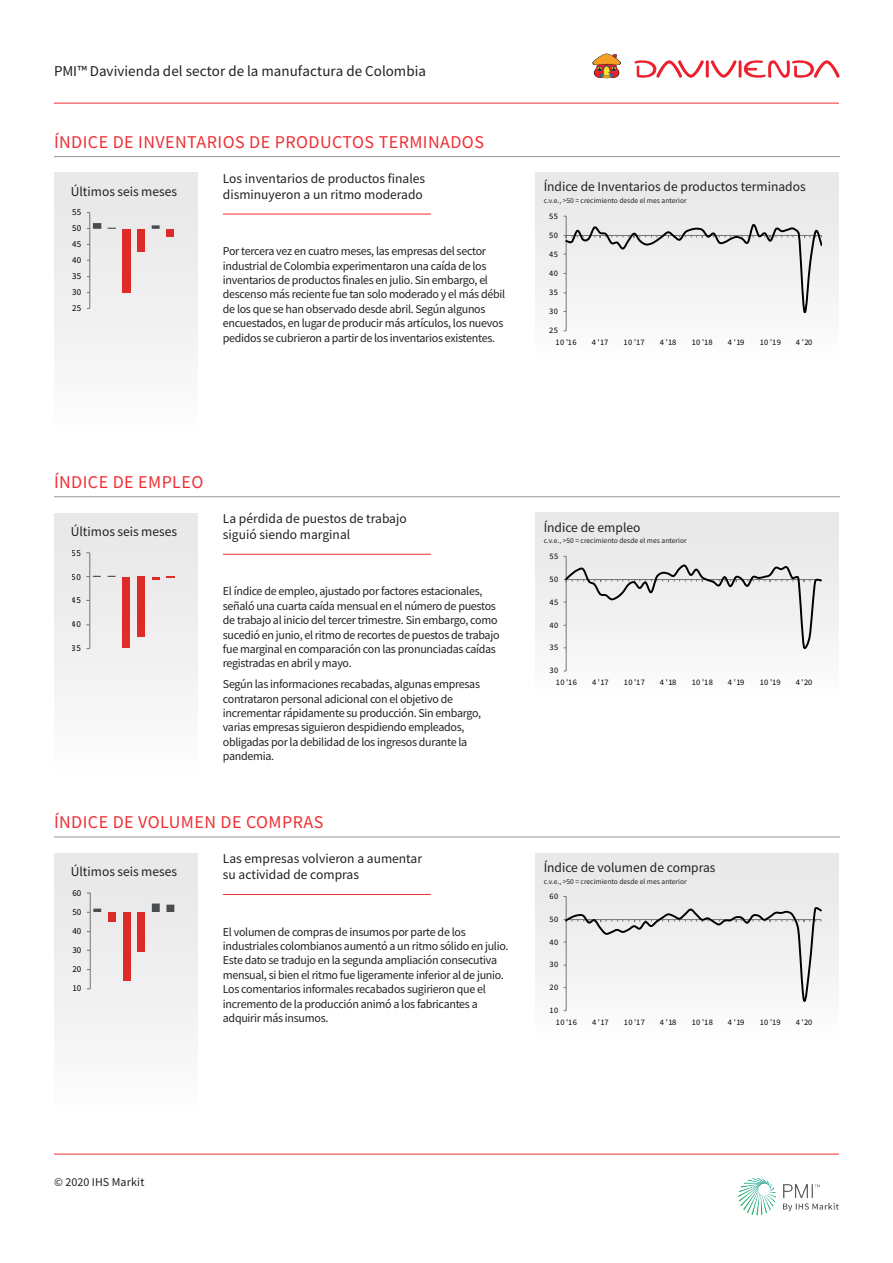
<style>
.page{position:relative;width:893px;height:1263px;background:#fff}
.page>*{position:absolute;margin:0;border:0;box-sizing:border-box;transform-origin:0 0}
.t1{font:18px "Source Sans Pro";letter-spacing:.025em;color:#ee2e33}
.t2{font:15px "Source Sans Pro";letter-spacing:.005em;color:#231f20}
.t3{font:13.5px/16.2px "Source Sans Pro";color:#231f20}
.t4{font:12px/14.4px "Source Sans Pro";letter-spacing:-.025em;color:#231f20}
.t5{font:12px "Source Sans Pro";letter-spacing:.01em;color:#231f20}
.t6{font:9px "Source Sans Pro";letter-spacing:.005em;color:#000001}
.t7{font:8.4px "Source Sans Pro";letter-spacing:.04em;color:#000001}
.t8{font:7.5px "Source Sans Pro";color:#231f20}
</style>
<div class="page">
<hr style="left:54px;top:103px;width:785px;height:1px;background:#ee2e33">
<img style="left:738px;top:1177px;width:101px;height:38px">
<hr style="left:54px;top:1154px;width:785px;height:1px;background:#ee2e33">
<img style="left:592px;top:53px;width:248px;height:26px">
<div style="left:54px;top:173px;width:143px;height:263px;background:linear-gradient(to right,#f1f1f1,#f2f1f1)"></div>
<hr style="left:54px;top:156px;width:786px;height:1px;background:#939598">
<div style="left:535px;top:173px;width:304px;height:187px;background:linear-gradient(to right,#f2f1f2,#f2f2f2)"></div>
<hr style="left:566px;top:216px;width:1px;height:115px;background:#7c7f80">
<div style="left:564px;top:216px;width:258px;height:103px;background:#f1f0f1"></div>
<div style="left:54px;top:513px;width:143px;height:263px;background:linear-gradient(to right,#f1f1f1,#f2f1f1)"></div>
<hr style="left:54px;top:496px;width:786px;height:1px;background:#939598">
<div style="left:535px;top:513px;width:304px;height:187px;background:linear-gradient(to right,#f2f1f1,#f2f2f2)"></div>
<hr style="left:566px;top:556px;width:1px;height:115px;background:#7c7f80">
<svg style="left:564px;top:564px;width:258px;height:90px"></svg>
<div style="left:54px;top:853px;width:143px;height:264px;background:linear-gradient(to right,#f2f1f1,#f2f0f1)"></div>
<hr style="left:54px;top:837px;width:786px;height:1px;background:#939598">
<div style="left:535px;top:853px;width:304px;height:187px;background:linear-gradient(to right,#f1f0f1,#f1f0f1)"></div>
<hr style="left:566px;top:896px;width:1px;height:115px;background:#7c7f80">
<div style="left:564px;top:904px;width:258px;height:107px;background:#f2f1f1"></div>
<div style="left:122px;top:229px;width:9px;height:63px;background:#dd2b29"></div>
<div style="left:137px;top:229px;width:8px;height:22px;background:#dc2b29"></div>
<div style="left:166px;top:229px;width:8px;height:8px;background:#dc2b29"></div>
<hr style="left:89px;top:213px;width:1px;height:95px;background:#7c7f80">
<svg style="left:87px;top:223px;width:73px;height:6px"></svg>
<div style="left:122px;top:577px;width:8px;height:70px;background:#dd2b29"></div>
<div style="left:137px;top:577px;width:8px;height:60px;background:#dd2b29"></div>
<svg style="left:152px;top:577px;width:8px;height:2px"></svg>
<hr style="left:89px;top:553px;width:1px;height:96px;background:#7c7f80">
<svg style="left:86px;top:576px;width:15px;height:1px"></svg>
<div style="left:108px;top:912px;width:8px;height:9px;background:#dc2b29"></div>
<div style="left:123px;top:912px;width:7px;height:68px;background:#dd2b29"></div>
<div style="left:137px;top:912px;width:8px;height:40px;background:#dd2b29"></div>
<hr style="left:90px;top:893px;width:1px;height:96px;background:#7c7f80">
<svg style="left:87px;top:903px;width:87px;height:10px"></svg>
<hr style="left:223px;top:214px;width:208px;height:1px;background:#ee2e33">
<hr style="left:223px;top:554px;width:208px;height:1px;background:#ee2e33">
<hr style="left:223px;top:894px;width:208px;height:1px;background:#ee2e33">
<p class="t2" style="left:54px;top:61px;width:373px">PMI™ Davivienda del sector de la manufactura de Colombia</p>
<h1 class="t1" style="left:54px;top:130px;width:431px">ÍNDICE DE INVENTARIOS DE PRODUCTOS TERMINADOS</h1>
<p class="t3" style="left:71px;top:183px;width:108px">Últimos seis meses</p>
<p class="t6" style="left:72px;top:207px;width:11px">55</p>
<p class="t6" style="left:72px;top:223px;width:11px">50</p>
<p class="t6" style="left:72px;top:239px;width:11px">45</p>
<p class="t6" style="left:72px;top:255px;width:11px">40</p>
<p class="t6" style="left:72px;top:270px;width:11px">35</p>
<p class="t6" style="left:72px;top:286px;width:11px">30</p>
<p class="t6" style="left:72px;top:302px;width:11px">25</p>
<p class="t3" style="left:223px;top:170px;width:204px">Los inventarios de productos finales disminuyeron a un ritmo moderado</p>
<p class="t4" style="left:223px;top:244px;width:284px">Por tercera vez en cuatro meses, las empresas del sector industrial de Colombia experimentaron una caída de los inventarios de productos finales en julio. Sin embargo, el descenso más reciente fue tan solo moderado y el más débil de los que se han observado desde abril. Según algunos encuestados, en lugar de producir más artículos, los nuevos pedidos se cubrieron a partir de los inventarios existentes.</p>
<p class="t3" style="left:544px;top:179px;width:264px">Índice de Inventarios de productos terminados</p>
<p class="t8" style="left:544px;top:196px;width:144px">c.v.e., &gt;50 = crecimiento desde el mes anterior</p>
<p class="t7" style="left:549px;top:210px;width:10px">55</p>
<p class="t7" style="left:549px;top:230px;width:10px">50</p>
<p class="t7" style="left:549px;top:249px;width:10px">45</p>
<p class="t7" style="left:549px;top:268px;width:10px">40</p>
<p class="t7" style="left:549px;top:287px;width:10px">35</p>
<p class="t7" style="left:549px;top:306px;width:10px">30</p>
<p class="t7" style="left:549px;top:325px;width:10px">25</p>
<p class="t7" style="left:556px;top:337px;width:23px">10 '16</p>
<p class="t7" style="left:592px;top:337px;width:18px">4 '17</p>
<p class="t7" style="left:624px;top:337px;width:23px">10 '17</p>
<p class="t7" style="left:660px;top:337px;width:18px">4 '18</p>
<p class="t7" style="left:692px;top:337px;width:23px">10 '18</p>
<p class="t7" style="left:728px;top:337px;width:18px">4 '19</p>
<p class="t7" style="left:760px;top:337px;width:23px">10 '19</p>
<p class="t7" style="left:796px;top:337px;width:18px">4 '20</p>
<h1 class="t1" style="left:54px;top:471px;width:151px">ÍNDICE DE EMPLEO</h1>
<p class="t3" style="left:71px;top:523px;width:108px">Últimos seis meses</p>
<p class="t6" style="left:72px;top:547px;width:11px">55</p>
<p class="t6" style="left:72px;top:571px;width:11px">50</p>
<p class="t6" style="left:72px;top:595px;width:11px">45</p>
<p class="t6" style="left:72px;top:619px;width:11px">40</p>
<p class="t6" style="left:72px;top:642px;width:11px">35</p>
<p class="t3" style="left:223px;top:510px;width:185px">La pérdida de puestos de trabajo siguió siendo marginal</p>
<p class="t4" style="left:223px;top:584px;width:278px">El índice de empleo, ajustado por factores estacionales, señaló una cuarta caída mensual en el número de puestos de trabajo al inicio del tercer trimestre. Sin embargo, como sucedió en junio, el ritmo de recortes de puestos de trabajo fue marginal en comparación con las pronunciadas caídas registradas en abril y mayo.</p>
<p class="t4" style="left:223px;top:677px;width:260px">Según las informaciones recabadas, algunas empresas contrataron personal adicional con el objetivo de incrementar rápidamente su producción. Sin embargo, varias empresas siguieron despidiendo empleados, obligadas por la debilidad de los ingresos durante la pandemia.</p>
<h1 class="t1" style="left:54px;top:811px;width:271px">ÍNDICE DE VOLUMEN DE COMPRAS</h1>
<p class="t3" style="left:71px;top:863px;width:108px">Últimos seis meses</p>
<p class="t6" style="left:72px;top:887px;width:10px">60</p>
<p class="t6" style="left:72px;top:906px;width:10px">50</p>
<p class="t6" style="left:72px;top:925px;width:10px">40</p>
<p class="t6" style="left:72px;top:944px;width:10px">30</p>
<p class="t6" style="left:72px;top:964px;width:10px">20</p>
<p class="t6" style="left:72px;top:983px;width:10px">10</p>
<p class="t3" style="left:223px;top:850px;width:201px">Las empresas volvieron a aumentar su actividad de compras</p>
<p class="t4" style="left:223px;top:924px;width:287px">El volumen de compras de insumos por parte de los industriales colombianos aumentó a un ritmo sólido en julio.<br>Este dato se tradujo en la segunda ampliación consecutiva mensual, si bien el ritmo fue ligeramente inferior al de junio.<br>Los comentarios informales recabados sugirieron que el incremento de la producción animó a los fabricantes a adquirir más insumos.</p>
<p class="t3" style="left:544px;top:519px;width:98px">Índice de empleo</p>
<p class="t8" style="left:544px;top:536px;width:144px">c.v.e., &gt;50 = crecimiento desde el mes anterior</p>
<p class="t7" style="left:549px;top:551px;width:10px">55</p>
<p class="t7" style="left:549px;top:574px;width:10px">50</p>
<p class="t7" style="left:549px;top:596px;width:10px">45</p>
<p class="t7" style="left:549px;top:619px;width:10px">40</p>
<p class="t7" style="left:549px;top:642px;width:10px">35</p>
<p class="t7" style="left:549px;top:665px;width:10px">30</p>
<p class="t7" style="left:556px;top:677px;width:23px">10 '16</p>
<p class="t7" style="left:592px;top:677px;width:18px">4 '17</p>
<p class="t7" style="left:624px;top:677px;width:23px">10 '17</p>
<p class="t7" style="left:660px;top:677px;width:18px">4 '18</p>
<p class="t7" style="left:692px;top:677px;width:23px">10 '18</p>
<p class="t7" style="left:728px;top:677px;width:18px">4 '19</p>
<p class="t7" style="left:760px;top:677px;width:23px">10 '19</p>
<p class="t7" style="left:796px;top:677px;width:18px">4 '20</p>
<p class="t3" style="left:544px;top:859px;width:173px">Índice de volumen de compras</p>
<p class="t8" style="left:544px;top:876px;width:144px">c.v.e., &gt;50 = crecimiento desde el mes anterior</p>
<p class="t7" style="left:549px;top:891px;width:10px">60</p>
<p class="t7" style="left:549px;top:914px;width:10px">50</p>
<p class="t7" style="left:549px;top:936px;width:10px">40</p>
<p class="t7" style="left:549px;top:959px;width:10px">30</p>
<p class="t7" style="left:549px;top:982px;width:10px">20</p>
<p class="t7" style="left:549px;top:1005px;width:10px">10</p>
<p class="t7" style="left:556px;top:1016px;width:23px">10 '16</p>
<p class="t7" style="left:592px;top:1016px;width:18px">4 '17</p>
<p class="t7" style="left:624px;top:1016px;width:23px">10 '17</p>
<p class="t7" style="left:660px;top:1016px;width:18px">4 '18</p>
<p class="t7" style="left:692px;top:1016px;width:23px">10 '18</p>
<p class="t7" style="left:728px;top:1016px;width:18px">4 '19</p>
<p class="t7" style="left:760px;top:1016px;width:23px">10 '19</p>
<p class="t7" style="left:796px;top:1016px;width:18px">4 '20</p>
<p class="t5" style="left:54px;top:1175px;width:92px">© 2020 IHS Markit</p>
</div>
